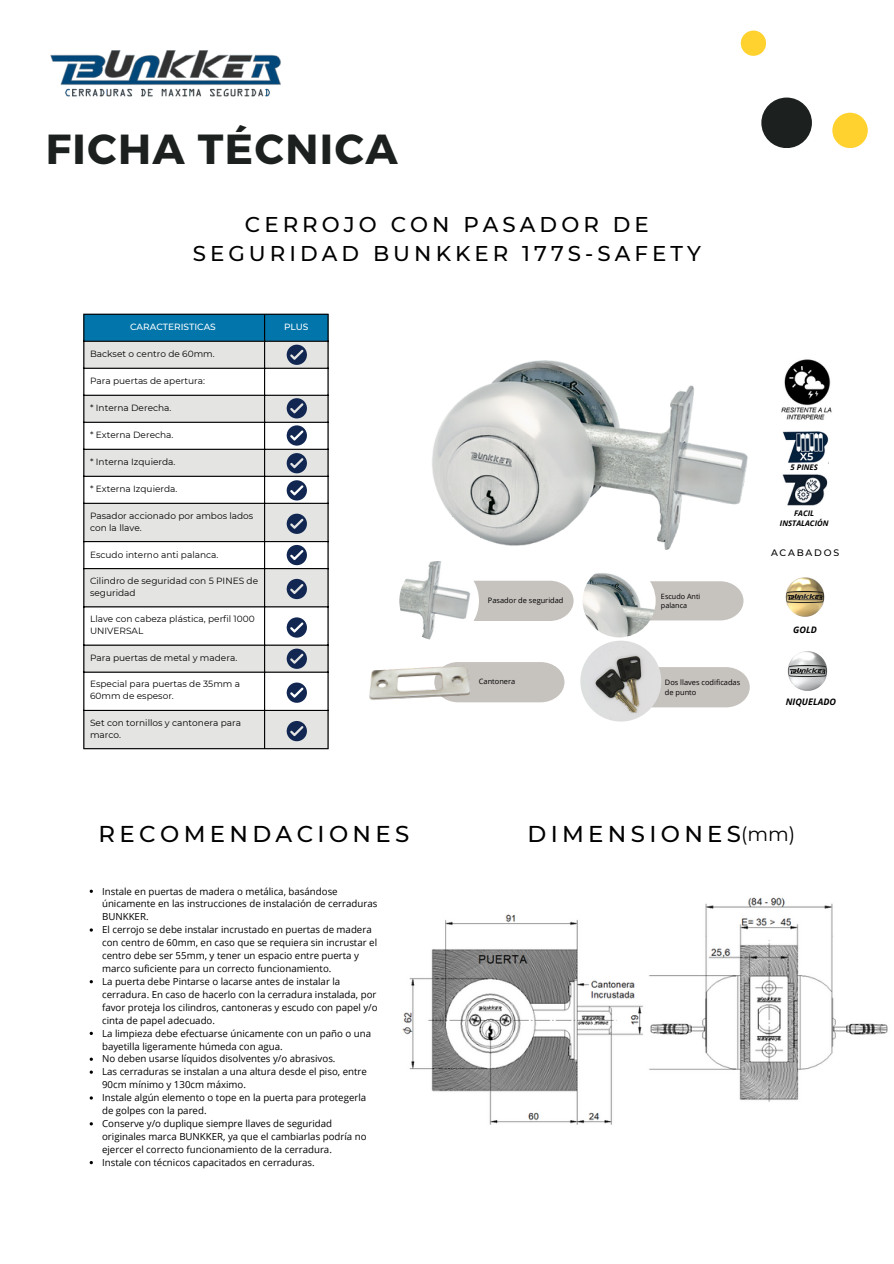
<style>
.page{position:relative;width:894px;height:1264px;background:#fff}
.page>*{position:absolute;margin:0;border:0;box-sizing:border-box;transform-origin:0 0}
.t1{font:700 42px "Montserrat";letter-spacing:.035em;color:#1c2120}
.t2{font:500 22.8px "Montserrat";letter-spacing:.19em;color:#000}
.t3{font:500 21.3px/29.2px "Montserrat";letter-spacing:.19em;color:#000;text-align:center}
.t4{font:19.5px "Montserrat";color:#000}
.t5{font:9.75px/12.9px "Open Sans";color:#000}
.t6{font:500 9.3px "Montserrat";letter-spacing:.19em;color:#000}
.t7{font:9px/12px "Montserrat";color:#000}
.t8{font:500 9px "Montserrat";color:#fff}
.t9{font:italic 700 9px "Open Sans";color:#000}
.t10{font:italic 700 7.65px/10.2px "Open Sans";color:#000;text-align:center}
.t11{font:7.5px/9.9px "Open Sans";color:#000}
.t12{font:7.2px/9.6px "Open Sans";color:#000}
</style>
<div class="page">
<div style="left:740px;top:31px;width:25px;height:25px;background:#ffd230;border-radius:50%"></div>
<div style="left:832px;top:113px;width:35px;height:35px;background:#ffd230;border-radius:50%"></div>
<div style="left:761px;top:98px;width:50px;height:50px;background:#1c2120;border-radius:50%"></div>
<svg style="left:650px;top:581px;width:93px;height:39px;background:#c9c5c1"></svg>
<svg style="left:479px;top:580px;width:94px;height:41px;background:#c9c6c2"></svg>
<img style="left:399px;top:561px;width:80px;height:79px">
<img style="left:582px;top:564px;width:73px;height:73px;border-radius:50%">
<div style="left:661px;top:667px;width:88px;height:40px;background:#c6c2be"></div>
<img style="left:580px;top:640px;width:81px;height:81px">
<div style="left:474px;top:662px;width:90px;height:40px;background:#c6c2be"></div>
<img style="left:369px;top:662px;width:105px;height:41px">
<img style="left:402px;top:897px;width:486px;height:228px">
<svg style="left:84px;top:365px;width:243px;height:383px;fill:#e4e4e3"></svg>
<hr style="left:83px;top:315px;width:1px;height:433px;background:#000">
<hr style="left:264px;top:315px;width:1px;height:433px;background:#000">
<hr style="left:327px;top:315px;width:1px;height:433px;background:#000">
<hr style="left:83px;top:314px;width:245px;height:1px;background:#000">
<hr style="left:83px;top:368px;width:245px;height:1px;background:#000">
<hr style="left:83px;top:395px;width:245px;height:1px;background:#000">
<hr style="left:83px;top:422px;width:245px;height:1px;background:#000">
<hr style="left:83px;top:449px;width:245px;height:1px;background:#000">
<hr style="left:83px;top:476px;width:245px;height:1px;background:#000">
<hr style="left:83px;top:503px;width:245px;height:1px;background:#000">
<hr style="left:83px;top:541px;width:245px;height:1px;background:#000">
<hr style="left:83px;top:568px;width:245px;height:1px;background:#000">
<hr style="left:83px;top:606px;width:245px;height:1px;background:#000">
<hr style="left:83px;top:644px;width:245px;height:1px;background:#000">
<hr style="left:83px;top:671px;width:245px;height:1px;background:#000">
<hr style="left:83px;top:710px;width:245px;height:1px;background:#000">
<hr style="left:83px;top:748px;width:245px;height:1px;background:#000">
<svg style="left:84px;top:314px;width:244px;height:51px;background:#629db8"></svg>
<svg style="left:286px;top:398px;width:21px;height:20px"></svg>
<svg style="left:286px;top:425px;width:21px;height:20px"></svg>
<svg style="left:286px;top:453px;width:21px;height:20px"></svg>
<svg style="left:286px;top:480px;width:21px;height:20px"></svg>
<svg style="left:286px;top:513px;width:21px;height:21px"></svg>
<svg style="left:286px;top:545px;width:21px;height:20px"></svg>
<svg style="left:286px;top:579px;width:21px;height:20px"></svg>
<svg style="left:286px;top:617px;width:21px;height:20px"></svg>
<svg style="left:286px;top:648px;width:21px;height:21px"></svg>
<svg style="left:286px;top:682px;width:21px;height:20px"></svg>
<svg style="left:286px;top:721px;width:21px;height:20px"></svg>
<img style="left:787px;top:651px;width:41px;height:40px">
<img style="left:785px;top:577px;width:40px;height:40px">
<div style="left:820px;top:686px;width:29px;height:11px;background:#fff"></div>
<div style="left:815px;top:612px;width:22px;height:6px;background:#fff"></div>
<img style="left:50px;top:50px;width:231px;height:47px">
<img style="left:782px;top:474px;width:46px;height:32px">
<img style="left:782px;top:431px;width:46px;height:32px">
<img style="left:781px;top:359px;width:51px;height:61px">
<img style="left:432px;top:360px;width:316px;height:190px">
<p class="t1" style="left:46px;top:122px;width:353px">FICHA TÉCNICA</p>
<p class="t3" style="left:193px;top:210px;width:509px">CERROJO CON PASADOR DE<br>SEGURIDAD BUNKKER 177S-SAFETY</p>
<p class="t8" style="left:130px;top:321px;width:87px">CARACTERISTICAS</p>
<p class="t8" style="left:284px;top:321px;width:26px">PLUS</p>
<p class="t7" style="left:90px;top:348px;width:126px">Backset o centro de 60mm.</p>
<p class="t7" style="left:90px;top:375px;width:116px">Para puertas de apertura:</p>
<p class="t7" style="left:90px;top:402px;width:83px">* Interna Derecha.</p>
<p class="t7" style="left:90px;top:429px;width:85px">* Externa Derecha.</p>
<p class="t7" style="left:90px;top:456px;width:87px">* Interna Izquierda.</p>
<p class="t7" style="left:90px;top:483px;width:89px">* Externa Izquierda.</p>
<p class="t7" style="left:90px;top:509px;width:165px">Pasador accionado por ambos lados con la llave.</p>
<p class="t7" style="left:90px;top:548px;width:130px">Escudo interno anti palanca.</p>
<p class="t7" style="left:90px;top:574px;width:169px">Cilindro de seguridad con 5 PINES de seguridad</p>
<p class="t7" style="left:90px;top:613px;width:166px">Llave con cabeza plástica, perfil 1000<br>UNIVERSAL</p>
<p class="t7" style="left:90px;top:652px;width:149px">Para puertas de metal y madera.</p>
<p class="t7" style="left:90px;top:678px;width:151px">Especial para puertas de 35mm a<br>60mm de espesor.</p>
<p class="t7" style="left:90px;top:716px;width:152px">Set con tornillos y cantonera para marco.</p>
<p class="t11" style="left:488px;top:595px;width:77px">Pasador de seguridad</p>
<p class="t12" style="left:660px;top:591px;width:41px">Escudo Anti palanca</p>
<p class="t11" style="left:479px;top:676px;width:38px">Cantonera</p>
<p class="t11" style="left:664px;top:677px;width:77px">Dos llaves codificadas de punto</p>
<p class="t10" style="left:790px;top:462px;width:29px">5 PINES</p>
<p class="t10" style="left:779px;top:507px;width:50px">FACIL<br>INSTALACIÓN</p>
<p class="t6" style="left:770px;top:547px;width:70px">ACABADOS</p>
<p class="t9" style="left:793px;top:623px;width:25px">GOLD</p>
<p class="t9" style="left:785px;top:695px;width:52px">NIQUELADO</p>
<p class="t2" style="left:99px;top:819px;width:312px">RECOMENDACIONES</p>
<p class="t2" style="left:527px;top:819px;width:215px">DIMENSIONES</p>
<p class="t4" style="left:741px;top:821px;width:56px">(mm)</p>
<p class="t5" style="left:102px;top:884px;width:277px">Instale en puertas de madera o metálica, basándose únicamente en las instrucciones de instalación de cerraduras<br>BUNKKER.</p>
<p class="t5" style="left:102px;top:923px;width:276px">El cerrojo se debe instalar incrustado en puertas de madera con centro de 60mm, en caso que se requiera sin incrustar el centro debe ser 55mm, y tener un espacio entre puerta y marco suficiente para un correcto funcionamiento.</p>
<p class="t5" style="left:102px;top:974px;width:277px">La puerta debe Pintarse o lacarse antes de instalar la cerradura. En caso de hacerlo con la cerradura instalada, por favor proteja los cilindros, cantoneras y escudo con papel y/o cinta de papel adecuado.</p>
<p class="t5" style="left:102px;top:1026px;width:270px">La limpieza debe efectuarse únicamente con un paño o una bayetilla ligeramente húmeda con agua.</p>
<p class="t5" style="left:102px;top:1052px;width:235px">No deben usarse líquidos disolventes y/o abrasivos.</p>
<p class="t5" style="left:102px;top:1065px;width:266px">Las cerraduras se instalan a una altura desde el piso, entre<br>90cm mínimo y 130cm máximo.</p>
<p class="t5" style="left:102px;top:1090px;width:265px">Instale algún elemento o tope en la puerta para protegerla de golpes con la pared.</p>
<p class="t5" style="left:102px;top:1116px;width:266px">Conserve y/o duplique siempre llaves de seguridad originales marca BUNKKER, ya que el cambiarlas podría no ejercer el correcto funcionamiento de la cerradura.</p>
<p class="t5" style="left:102px;top:1155px;width:214px">Instale con técnicos capacitados en cerraduras.</p>
</div>
